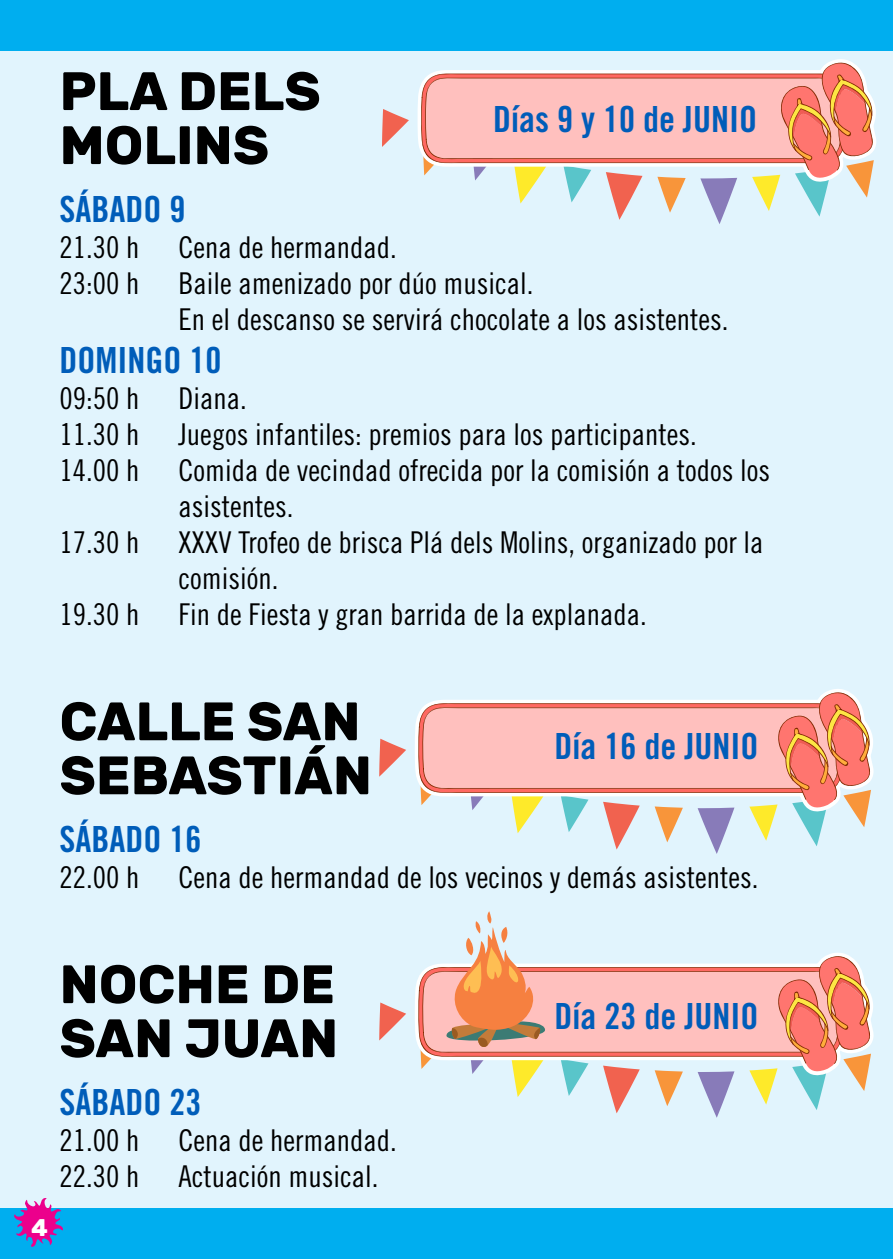
<style>
.page{position:relative;width:893px;height:1259px;background:#fff}
.page>*{position:absolute;margin:0;border:0;box-sizing:border-box;transform-origin:0 0}
.t1{font:700 54px/54px "Rubik";color:#000}
.t2{font:36px "Trade Gothic Bold Cond Twenty";color:#005db9}
.t3{font:30px/36px "Trade Gothic Cond Eighteen";color:#000}
.t4{font:700 24px "Rubik";color:#fff}
</style>
<div class="page">
<div style="left:0;top:0;width:893px;height:1222px;background:#e1f4fd"></div>
<div style="left:0;top:1208px;width:893px;height:51px;background:#00aeef"></div>
<div style="left:0;top:0;width:893px;height:51px;background:#00aeef"></div>
<svg style="left:14px;top:1198px;width:49px;height:48px"></svg>
<svg style="left:379px;top:1002px;width:27px;height:38px"></svg>
<svg style="left:379px;top:738px;width:27px;height:38px"></svg>
<svg style="left:415px;top:689px;width:459px;height:92px"></svg>
<svg style="left:418px;top:690px;width:453px;height:164px"></svg>
<svg style="left:418px;top:911px;width:453px;height:206px"></svg>
<svg style="left:382px;top:109px;width:27px;height:38px"></svg>
<svg style="left:417px;top:59px;width:459px;height:93px"></svg>
<svg style="left:421px;top:61px;width:453px;height:163px"></svg>
<h1 class="t1" style="left:60px;top:65px;width:211px">PLA DELS<br>MOLINS</h1>
<p class="t2" style="left:60px;top:187px;width:127px">SÁBADO 9</p>
<p class="t3" style="left:60px;top:229px;width:81px">21.30 h</p>
<p class="t2" style="left:493px;top:97px;width:265px">Días 9 y 10 de JUNIO</p>
<p class="t3" style="left:60px;top:229px;width:475px;text-indent:119px">Cena de hermandad.<br>23:00 h Baile amenizado por dúo musical.<br>E</p>
<p class="t3" style="left:192px;top:301px;width:538px">n el descanso se servirá chocolate a los asistentes.</p>
<p class="t2" style="left:60px;top:338px;width:163px">DOMINGO 10</p>
<p class="t3" style="left:60px;top:380px;width:189px">09:50 h Diana.<br>11.30 h</p>
<p class="t3" style="left:179px;top:416px;width:520px">Juegos infantiles: premios para los participantes.</p>
<p class="t3" style="left:60px;top:452px;width:81px">14.00 h</p>
<p class="t3" style="left:179px;top:452px;width:593px">Comida de vecindad ofrecida por la comisión a todos los asistentes.</p>
<p class="t3" style="left:60px;top:524px;width:81px">17.30 h</p>
<p class="t3" style="left:179px;top:524px;width:586px">XXXV Trofeo de brisca Plá dels Molins, organizado por la comisión.</p>
<p class="t3" style="left:60px;top:596px;width:81px">19.30 h</p>
<p class="t3" style="left:179px;top:596px;width:470px">Fin de Fiesta y gran barrida de la explanada.</p>
<h1 class="t1" style="left:60px;top:695px;width:306px;text-align:right">SAN<br>SE BASTIÁN</h1>
<p class="t2" style="left:60px;top:817px;width:143px">SÁBADO 16</p>
<p class="t3" style="left:60px;top:859px;width:81px">22.00 h</p>
<p class="t3" style="left:179px;top:859px;width:581px">Cena de hermandad de los vecinos y demás asistentes.</p>
<h1 class="t1" style="left:60px;top:695px;width:109px">CALLE</h1>
<p class="t2" style="left:555px;top:724px;width:205px">Día 16 de JUNIO</p>
<p class="t4" style="left:31px;top:1213px;width:18px">4</p>
<h1 class="t1" style="left:60px;top:957px;width:280px">NOCHE DE<br>SAN JUAN</h1>
<p class="t2" style="left:60px;top:1080px;width:143px">SÁBADO 23</p>
<p class="t3" style="left:60px;top:1121px;width:81px">21.00 h</p>
<p class="t3" style="left:60px;top:1121px;width:339px;text-indent:119px">Cena de hermandad.<br>22.30 h Actuación musical.</p>
<p class="t2" style="left:555px;top:994px;width:205px">Día 23 de JUNIO</p>
</div>
